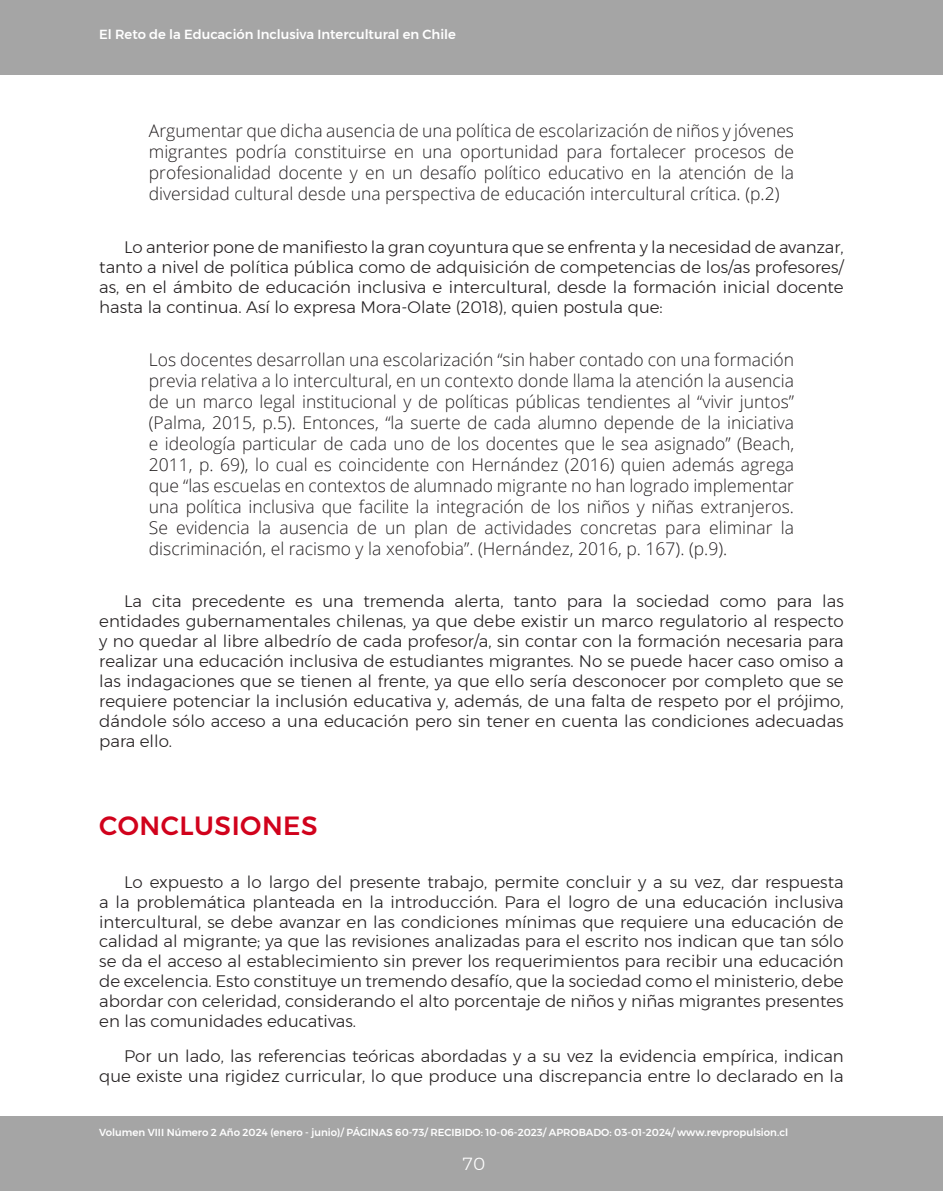
<style>
.page{position:relative;width:943px;height:1191px;background:#fff}
.page>*{position:absolute;margin:0;border:0;box-sizing:border-box;transform-origin:0 0}
._06_titulos_en_rojo{font:500 26.25px "Montserrat";letter-spacing:.02em;color:#d1021c}
._08_parrafo_cita_textual{font:300 17.5px/21px "Open Sans";color:#231f20;text-align:justify}
.t1{font:300 17.5px "Montserrat";color:#fff}
._07_parrafo_texto_articulo{font:300 16.62px/19.9px "Montserrat";color:#231f20;text-align:justify}
.t2{font:500 13.12px "Montserrat";color:#fff}
.t3{font:500 10.15px "Montserrat";color:#fff}
</style>
<div class="page">
<div style="left:0;top:0;width:943px;height:74px;background:#a5a5a5"></div>
<div style="left:0;top:1116px;width:943px;height:75px;background:#a5a5a5"></div>
<p class="t2" style="left:99px;top:24px;width:358px">El Reto de la Educación Inclusiva Intercultural en Chile</p>
<p class="_08_parrafo_cita_textual" style="left:149px;top:120px;width:646px">Argumentar que dicha ausencia de una política de escolarización de niños y jóvenes migrantes podría constituirse en una oportunidad para fortalecer procesos de profesionalidad docente y en un desafío político educativo en la atención de la diversidad cultural desde una perspectiva de educación intercultural crítica. (p.2)</p>
<p class="_07_parrafo_texto_articulo" style="left:99px;top:236px;width:746px;text-indent:25px">Lo anterior pone de manifiesto la gran coyuntura que se enfrenta y la necesidad de avanzar, tanto a nivel de política pública como de adquisición de competencias de los/as profesores/ as, en el ámbito de educación inclusiva e intercultural, desde la formación inicial docente hasta la continua. Así lo expresa Mora-Olate (2018), quien postula que:</p>
<p class="_08_parrafo_cita_textual" style="left:149px;top:348px;width:646px">Los docentes desarrollan una escolarización “sin haber contado con una formación previa relativa a lo intercultural, en un contexto donde llama la atención la ausencia de un marco legal institucional y de políticas públicas tendientes al “vivir juntos” (Palma, 2015, p.5). Entonces, “la suerte de cada alumno depende de la iniciativa e ideología particular de cada uno de los docentes que le sea asignado” (Beach, 2011, p. 69), lo cual es coincidente con Hernández (2016) quien además agrega que “las escuelas en contextos de alumnado migrante no han logrado implementar una política inclusiva que facilite la integración de los niños y niñas extranjeros.<br>Se evidencia la ausencia de un plan de actividades concretas para eliminar la discriminación, el racismo y la xenofobia”. (Hernández, 2016, p. 167). (p.9).</p>
<p class="_07_parrafo_texto_articulo" style="left:99px;top:591px;width:746px;text-indent:25px">La cita precedente es una tremenda alerta, tanto para la sociedad como para las entidades gubernamentales chilenas, ya que debe existir un marco regulatorio al respecto y no quedar al libre albedrío de cada profesor/a, sin contar con la formación necesaria para realizar una educación inclusiva de estudiantes migrantes. No se puede hacer caso omiso a las indagaciones que se tienen al frente, ya que ello sería desconocer por completo que se requiere potenciar la inclusión educativa y, además, de una falta de respeto por el prójimo, dándole sólo acceso a una educación pero sin tener en cuenta las condiciones adecuadas para ello.</p>
<p class="_06_titulos_en_rojo" style="left:99px;top:805px;width:220px">CONCLUSIONES</p>
<p class="_07_parrafo_texto_articulo" style="left:99px;top:871px;width:746px;text-indent:25px">Lo expuesto a lo largo del presente trabajo, permite concluir y a su vez, dar respuesta a la problemática planteada en la introducción. Para el logro de una educación inclusiva intercultural, se debe avanzar en las condiciones mínimas que requiere una educación de calidad al migrante; ya que las revisiones analizadas para el escrito nos indican que tan sólo se da el acceso al establecimiento sin prever los requerimientos para recibir una educación de excelencia. Esto constituye un tremendo desafío, que la sociedad como el ministerio, debe abordar con celeridad, considerando el alto porcentaje de niños y niñas migrantes presentes en las comunidades educativas.</p>
<p class="_07_parrafo_texto_articulo" style="left:99px;top:1046px;width:746px;text-align:right">Por un lado, las referencias teóricas abordadas y a su vez la evidencia empírica, indican que existe una rigidez curricular, lo que produce una discrepancia entre lo declarado en la</p>
<p class="t3" style="left:99px;top:1124px;width:690px">Volumen VIII Número 2 Año 2024 (enero - junio)/ PÁGINAS 60-73/ RECIBIDO: 10-06-2023/ APROBADO: 03-01-2024/ www.revpropulsion.cl</p>
<p class="t1" style="left:463px;top:1150px;width:24px">70</p>
</div>
